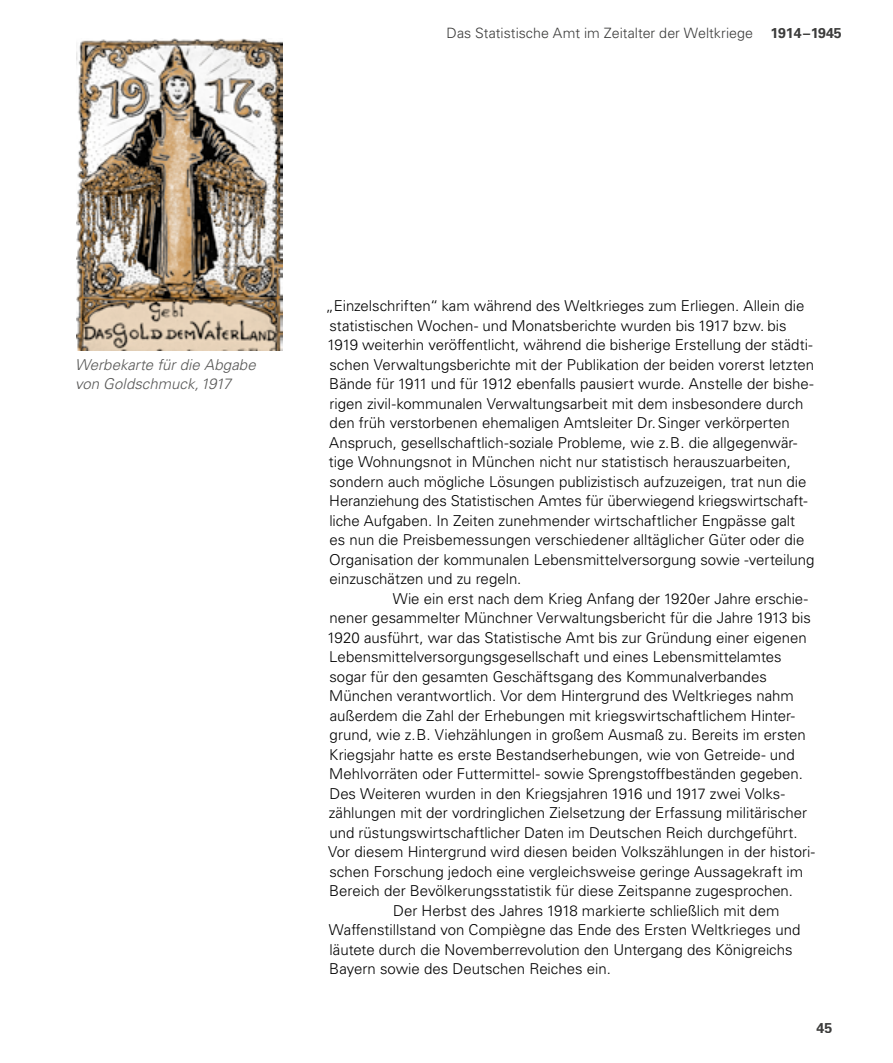
<style>
.page{position:relative;width:893px;height:1063px;background:#fff}
.page>*{position:absolute;margin:0;border:0;box-sizing:border-box;transform-origin:0 0}
.id11633{font:300 15px/19.5px "Univers LT Pro 45";color:#000}
.t1{font:italic 300 15px/19.5px "Univers LT Pro 45";color:#575756}
.t2{font:300 14.25px "Univers LT Pro 45";color:#3c3c3b}
.t3{font:700 14.25px "Univers LT Pro 65";color:#3c3c3b}
.s1{font-family:"Univers LT Pro 65";font-weight:700}
</style>
<div class="page">
<img style="left:77px;top:38px;width:205px;height:313px">
<p class="t2" style="left:447px;top:24px;width:397px">Das Statistische Amt im Zeitalter der Weltkriege <span class="s1">1914–1945</span></p>
<p class="t1" style="left:75px;top:355px;width:182px">Werbekarte für die Abgabe von Goldschmuck, 1917</p>
<p class="id11633" style="left:325px;top:296px;width:491px">„Einzelschriften“ kam während des Weltkrieges zum Erliegen. Allein die statistischen Wochen- und Monatsberichte wurden bis 1917 bzw. bis 1919 weiterhin veröffentlicht, während die bisherige Erstellung der städti&shy;schen Verwaltungsberichte mit der Publikation der beiden vorerst letzten Bände für 1911 und für 1912 ebenfalls pausiert wurde. Anstelle der bishe&shy;rigen zivil-kommunalen Verwaltungsarbeit mit dem insbesondere durch den früh verstorbenen ehemaligen Amtsleiter Dr.Singer verkörperten Anspruch, gesellschaftlich-soziale Probleme, wie z.B. die allgegenwär&shy;tige Wohnungsnot in München nicht nur statistisch herauszuarbeiten, sondern auch mögliche Lösungen publizistisch aufzuzeigen, trat nun die Heranziehung des Statistischen Amtes für überwiegend kriegswirtschaft&shy;liche Aufgaben. In Zeiten zunehmender wirtschaftlicher Engpässe galt<br>es nun die Preisbemessungen verschiedener alltäglicher Güter oder die Organisation der kommunalen Lebensmittelversorgung sowie -verteilung einzuschätzen und zu regeln.</p>
<p class="id11633" style="left:327px;top:588px;width:489px;text-indent:66px">Wie ein erst nach dem Krieg Anfang der 1920er Jahre erschie&shy;nener gesammelter Münchner Verwaltungsbericht für die Jahre 1913 bis 1920 ausführt, war das Statistische Amt bis zur Gründung einer eigenen Lebensmittelversorgungsgesellschaft und eines Lebensmittelamtes sogar für den gesamten Geschäftsgang des Kommunalverbandes München verantwortlich. Vor dem Hintergrund des Weltkrieges nahm außerdem die Zahl der Erhebungen mit kriegswirtschaftlichem Hinter&shy;grund, wie z.B. Viehzählungen in großem Ausmaß zu. Bereits im ersten Kriegsjahr hatte es erste Bestandserhebungen, wie von Getreide- und Mehlvorräten oder Futtermittel- sowie Sprengstoffbeständen gegeben.<br>Des Weiteren wurden in den Kriegsjahren 1916 und 1917 zwei Volks&shy;zählungen mit der vordringlichen Zielsetzung der Erfassung militärischer und rüstungswirtschaftlicher Daten im Deutschen Reich durchgeführt.<br>Vor diesem Hintergrund wird diesen beiden Volkszählungen in der histori&shy;schen Forschung jedoch eine vergleichsweise geringe Aussagekraft im Bereich der Bevölkerungsstatistik für diese Zeitspanne zugesprochen.</p>
<p class="id11633" style="left:329px;top:900px;width:473px;text-indent:64px">Der Herbst des Jahres 1918 markierte schließlich mit dem Waffenstillstand von Compiègne das Ende des Ersten Weltkrieges und läutete durch die Novemberrevolution den Untergang des Königreichs Bayern sowie des Deutschen Reiches ein.</p>
<p class="t3" style="left:816px;top:1018px;width:17px">45</p>
</div>
